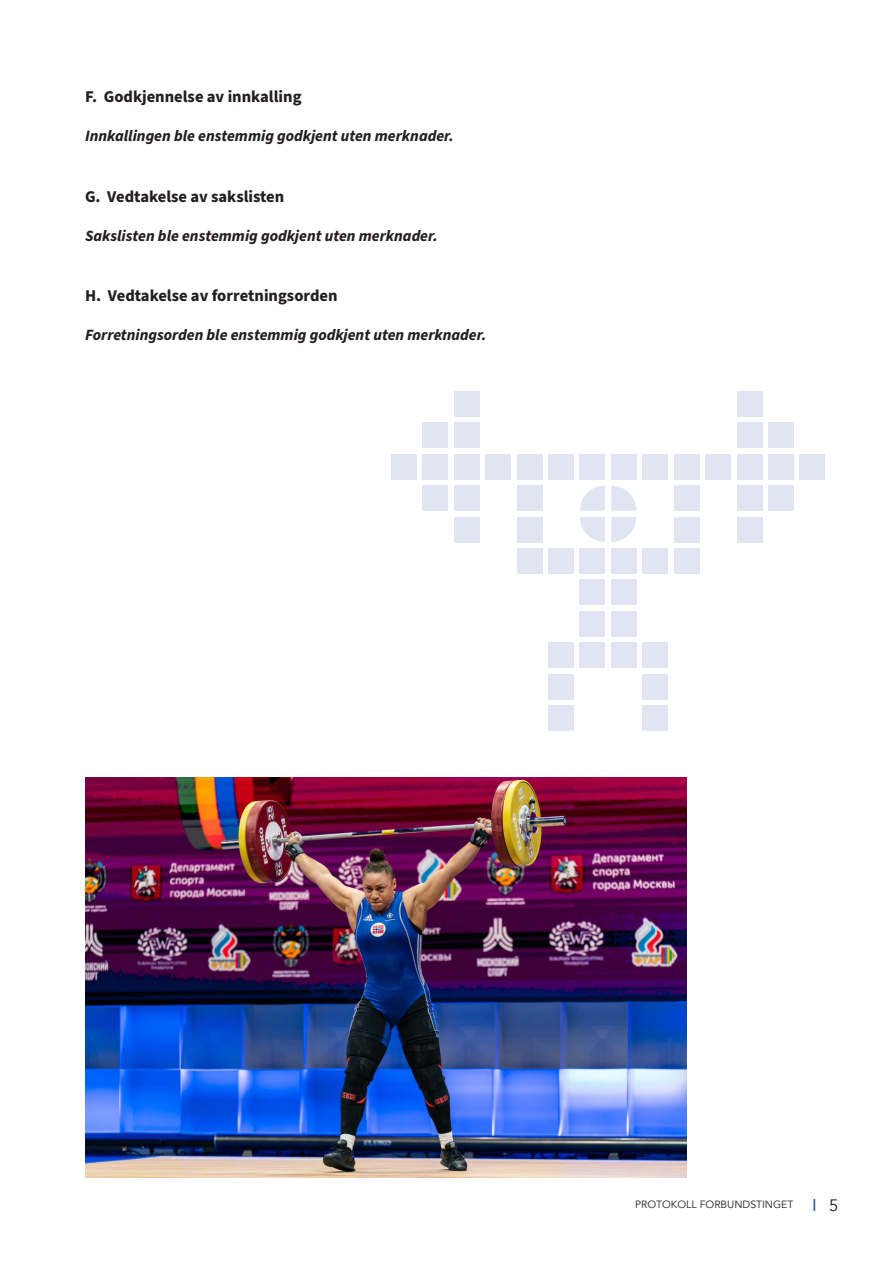
<style>
.page{position:relative;width:893px;height:1263px;background:#fff}
.page>*{position:absolute;margin:0;border:0;box-sizing:border-box;transform-origin:0 0}
.Avsnittstittel{font:700 16.5px "Source Sans Pro";color:#231f20}
.Godkjent{font:italic 700 15.75px "Source Sans Pro";color:#231f20}
.t1{font:900 12px "Avenir";color:#1e56a6}
.t2{font:10.5px "Avenir";color:#231f20}
.s1{font-weight:400;font-size:16.5px;color:#231f20}
</style>
<div class="page">
<div style="left:517px;top:485px;width:25px;height:26px;background:#e1e5f1"></div>
<div style="left:517px;top:517px;width:25px;height:25px;background:#e1e5f1"></div>
<div style="left:517px;top:548px;width:25px;height:25px;background:#e1e5f1"></div>
<div style="left:548px;top:548px;width:25px;height:25px;background:#e1e5f1"></div>
<div style="left:580px;top:548px;width:25px;height:25px;background:#e1e5f1"></div>
<div style="left:611px;top:548px;width:25px;height:25px;background:#e1e5f1"></div>
<div style="left:674px;top:485px;width:25px;height:26px;background:#e1e5f1"></div>
<div style="left:674px;top:517px;width:25px;height:25px;background:#e1e5f1"></div>
<div style="left:674px;top:548px;width:25px;height:25px;background:#e1e5f1"></div>
<div style="left:643px;top:548px;width:25px;height:25px;background:#e1e5f1"></div>
<div style="left:580px;top:580px;width:25px;height:25px;background:#e1e5f1"></div>
<div style="left:580px;top:611px;width:25px;height:25px;background:#e1e5f1"></div>
<div style="left:548px;top:643px;width:25px;height:25px;background:#e1e5f1"></div>
<div style="left:580px;top:643px;width:25px;height:25px;background:#e1e5f1"></div>
<div style="left:611px;top:643px;width:25px;height:25px;background:#e1e5f1"></div>
<div style="left:548px;top:674px;width:25px;height:25px;background:#e1e5f1"></div>
<div style="left:548px;top:705px;width:25px;height:26px;background:#e1e5f1"></div>
<div style="left:611px;top:580px;width:25px;height:25px;background:#e1e5f1"></div>
<div style="left:611px;top:611px;width:25px;height:25px;background:#e1e5f1"></div>
<div style="left:643px;top:643px;width:25px;height:25px;background:#e1e5f1"></div>
<div style="left:643px;top:674px;width:25px;height:25px;background:#e1e5f1"></div>
<div style="left:643px;top:705px;width:25px;height:26px;background:#e1e5f1"></div>
<svg style="left:580px;top:485px;width:25px;height:26px"></svg>
<svg style="left:580px;top:517px;width:25px;height:25px"></svg>
<svg style="left:611px;top:485px;width:25px;height:26px"></svg>
<svg style="left:611px;top:517px;width:25px;height:25px"></svg>
<div style="left:580px;top:454px;width:25px;height:25px;background:#e1e5f1"></div>
<div style="left:548px;top:454px;width:25px;height:25px;background:#e1e5f1"></div>
<div style="left:517px;top:454px;width:25px;height:25px;background:#e1e5f1"></div>
<div style="left:485px;top:454px;width:26px;height:25px;background:#e1e5f1"></div>
<div style="left:454px;top:454px;width:25px;height:25px;background:#e1e5f1"></div>
<div style="left:423px;top:454px;width:25px;height:25px;background:#e1e5f1"></div>
<div style="left:391px;top:454px;width:25px;height:25px;background:#e1e5f1"></div>
<div style="left:611px;top:454px;width:25px;height:25px;background:#e1e5f1"></div>
<div style="left:643px;top:454px;width:25px;height:25px;background:#e1e5f1"></div>
<div style="left:674px;top:454px;width:25px;height:25px;background:#e1e5f1"></div>
<div style="left:705px;top:454px;width:26px;height:25px;background:#e1e5f1"></div>
<div style="left:737px;top:454px;width:25px;height:25px;background:#e1e5f1"></div>
<div style="left:768px;top:454px;width:25px;height:25px;background:#e1e5f1"></div>
<div style="left:800px;top:454px;width:25px;height:25px;background:#e1e5f1"></div>
<div style="left:737px;top:485px;width:25px;height:26px;background:#e1e5f1"></div>
<div style="left:737px;top:517px;width:25px;height:25px;background:#e1e5f1"></div>
<div style="left:737px;top:423px;width:25px;height:25px;background:#e1e5f1"></div>
<div style="left:768px;top:485px;width:25px;height:26px;background:#e1e5f1"></div>
<div style="left:768px;top:423px;width:25px;height:25px;background:#e1e5f1"></div>
<div style="left:423px;top:485px;width:25px;height:26px;background:#e1e5f1"></div>
<div style="left:423px;top:423px;width:25px;height:25px;background:#e1e5f1"></div>
<div style="left:737px;top:391px;width:25px;height:25px;background:#e1e5f1"></div>
<div style="left:454px;top:485px;width:25px;height:26px;background:#e1e5f1"></div>
<div style="left:454px;top:517px;width:25px;height:25px;background:#e1e5f1"></div>
<div style="left:454px;top:423px;width:25px;height:25px;background:#e1e5f1"></div>
<div style="left:454px;top:391px;width:25px;height:25px;background:#e1e5f1"></div>
<img style="left:85px;top:777px;width:601px;height:401px">
<p class="Avsnittstittel" style="left:85px;top:85px;width:218px">F. Godkjennelse av innkalling</p>
<p class="Godkjent" style="left:85px;top:125px;width:370px">Innkallingen ble enstemmig godkjent uten merknader.</p>
<p class="Avsnittstittel" style="left:85px;top:186px;width:201px">G. Vedtakelse av sakslisten</p>
<p class="Godkjent" style="left:85px;top:225px;width:354px">Sakslisten ble enstemmig godkjent uten merknader.</p>
<p class="Avsnittstittel" style="left:85px;top:285px;width:254px">H. Vedtakelse av forretningsorden</p>
<p class="Godkjent" style="left:85px;top:324px;width:403px">Forretningsorden ble enstemmig godkjent uten merknader.</p>
<p class="t2" style="left:635px;top:1198px;width:160px">PROTOKOLL FORBUNDSTINGET</p>
<p class="t1" style="left:813px;top:1194px;width:27px">| <span class="s1">5</span></p>
</div>
